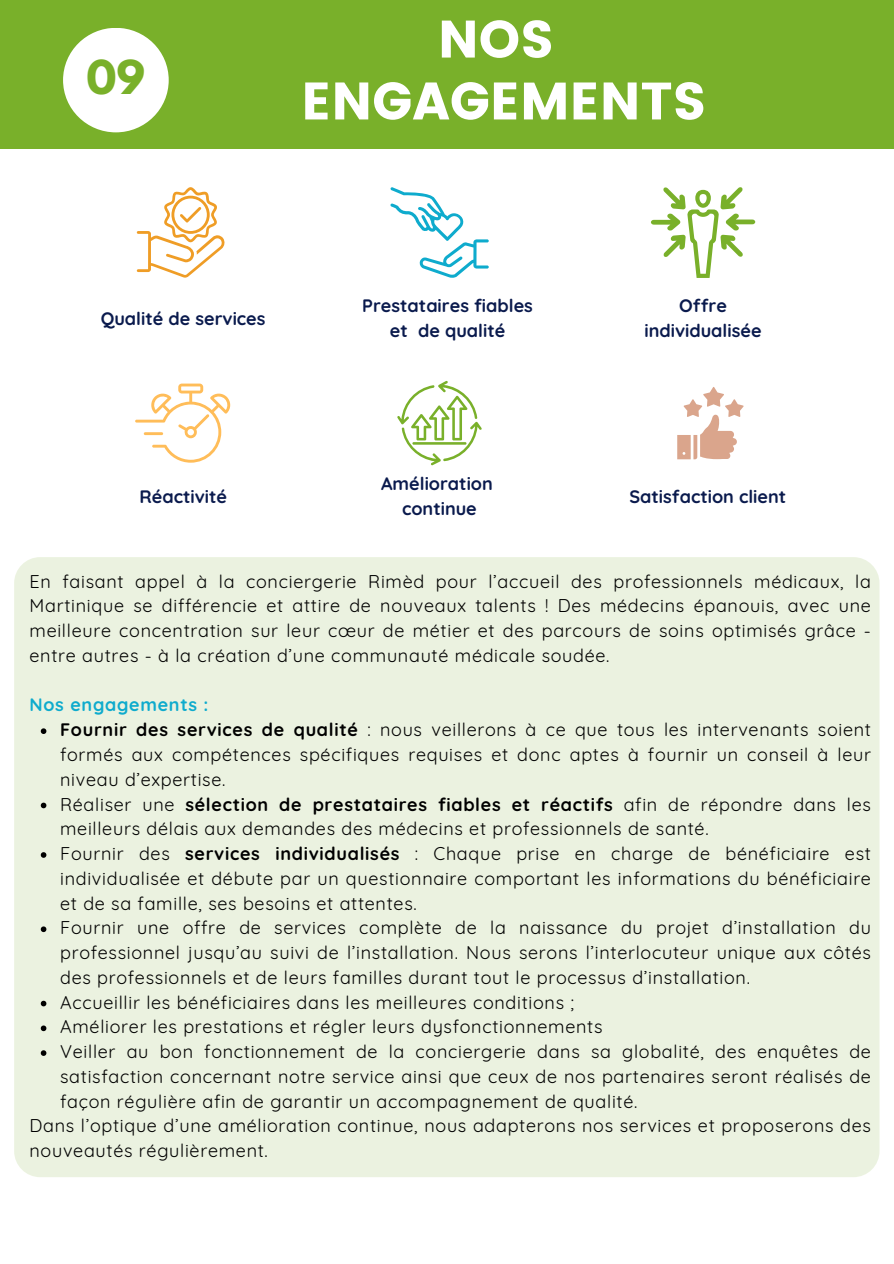
<style>
.page{position:relative;width:894px;height:1264px;background:#fff}
.page>*{position:absolute;margin:0;border:0;box-sizing:border-box;transform-origin:0 0}
.t1{font:52.5px/61.8px "Poppins";color:#fff;text-align:center}
.t2{font:700 41.4px "League Spartan";color:#79b02a}
.t3{font:700 37.35px "League Spartan";color:#79b02a}
.t4{font:18px/24.8px "Quicksand";letter-spacing:.04em;color:#000;text-align:justify}
.t5{font:700 18px/24.8px "Quicksand";color:#0a1a4d;text-align:center}
.t6{font:700 18px "Quicksand";letter-spacing:.04em;color:#0eabcd}
.s1{font-weight:700}
</style>
<div class="page">
<div style="left:0;top:0;width:893px;height:149px;background:#79b02a"></div>
<div style="left:63px;top:28px;width:106px;height:104px;background:#fff;border-radius:50%"></div>
<svg style="left:137px;top:187px;width:88px;height:91px"></svg>
<svg style="left:390px;top:187px;width:98px;height:91px"></svg>
<svg style="left:651px;top:187px;width:104px;height:91px"></svg>
<svg style="left:135px;top:383px;width:96px;height:79px"></svg>
<svg style="left:677px;top:387px;width:66px;height:72px"></svg>
<svg style="left:397px;top:381px;width:84px;height:84px"></svg>
<hr style="left:412px;top:442px;width:54px;height:2px;background:#79b02a">
<div style="left:14px;top:557px;width:864px;height:620px;background:#ebf2e0;border-radius:26px"></div>
<svg style="left:41px;top:728px;width:5px;height:6px"></svg>
<svg style="left:41px;top:802px;width:5px;height:6px"></svg>
<svg style="left:41px;top:852px;width:5px;height:5px"></svg>
<svg style="left:41px;top:926px;width:5px;height:6px"></svg>
<svg style="left:41px;top:1000px;width:5px;height:6px"></svg>
<svg style="left:41px;top:1025px;width:5px;height:6px"></svg>
<svg style="left:41px;top:1050px;width:5px;height:5px"></svg>
<p class="t2" style="left:87px;top:56px;width:60px">09</p>
<p class="t3" style="left:81px;top:68px;width:44px">01</p>
<p class="t1" style="left:301px;top:9px;width:406px">NOS<br>ENGAGEMENTS</p>
<h1 class="t5" style="left:101px;top:305px;width:166px">Qualité de services</h1>
<p class="t5" style="left:362px;top:293px;width:172px">Prestataires fiables et de qualité</p>
<h2 class="t5" style="left:644px;top:293px;width:119px">Offre individualisée</h2>
<p class="t5" style="left:381px;top:471px;width:113px">Amélioration continue</p>
<p class="t5" style="left:139px;top:483px;width:89px">Réactivité</p>
<h2 class="t5" style="left:629px;top:483px;width:158px">Satisfaction client</h2>
<h2 class="t4" style="left:29px;top:568px;width:842px">En faisant appel à la conciergerie Rimèd pour l’accueil des professionnels médicaux, la Martinique se différencie et attire de nouveaux talents ! Des médecins épanouis, avec une meilleure concentration sur leur cœur de métier et des parcours de soins optimisés grâce - entre autres - à la création d’une communauté médicale soudée.</h2>
<p class="t6" style="left:29px;top:693px;width:180px">Nos engagements :</p>
<h2 class="t4" style="left:60px;top:717px;width:812px"><span class="s1">Fournir des services de qualité</span> : nous veillerons à ce que tous les intervenants soient formés aux compétences spécifiques requises et donc aptes à fournir un conseil à leur niveau d’expertise.</h2>
<p class="t4" style="left:60px;top:791px;width:812px">Réaliser une <span class="s1">sélection de prestataires fiables et réactifs</span> afin de répondre dans les meilleurs délais aux demandes des médecins et professionnels de santé.</p>
<h2 class="t4" style="left:60px;top:841px;width:812px">Fournir des <span class="s1">services individualisés</span> : Chaque prise en charge de bénéficiaire est individualisée et débute par un questionnaire comportant les informations du bénéficiaire et de sa famille, ses besoins et attentes.</h2>
<p class="t4" style="left:60px;top:915px;width:812px">Fournir une offre de services complète de la naissance du projet d’installation du professionnel jusqu’au suivi de l’installation. Nous serons l’interlocuteur unique aux côtés des professionnels et de leurs familles durant tout le processus d’installation.</p>
<h2 class="t4" style="left:60px;top:989px;width:515px">Accueillir les bénéficiaires dans les meilleures conditions ;</h2>
<p class="t4" style="left:60px;top:1014px;width:543px">Améliorer les prestations et régler leurs dysfonctionnements</p>
<h2 class="t4" style="left:60px;top:1039px;width:812px">Veiller au bon fonctionnement de la conciergerie dans sa globalité, des enquêtes de satisfaction concernant notre service ainsi que ceux de nos partenaires seront réalisés de façon régulière afin de garantir un accompagnement de qualité.</h2>
<p class="t4" style="left:29px;top:1113px;width:842px">Dans l’optique d’une amélioration continue, nous adapterons nos services et proposerons des nouveautés régulièrement.</p>
</div>
